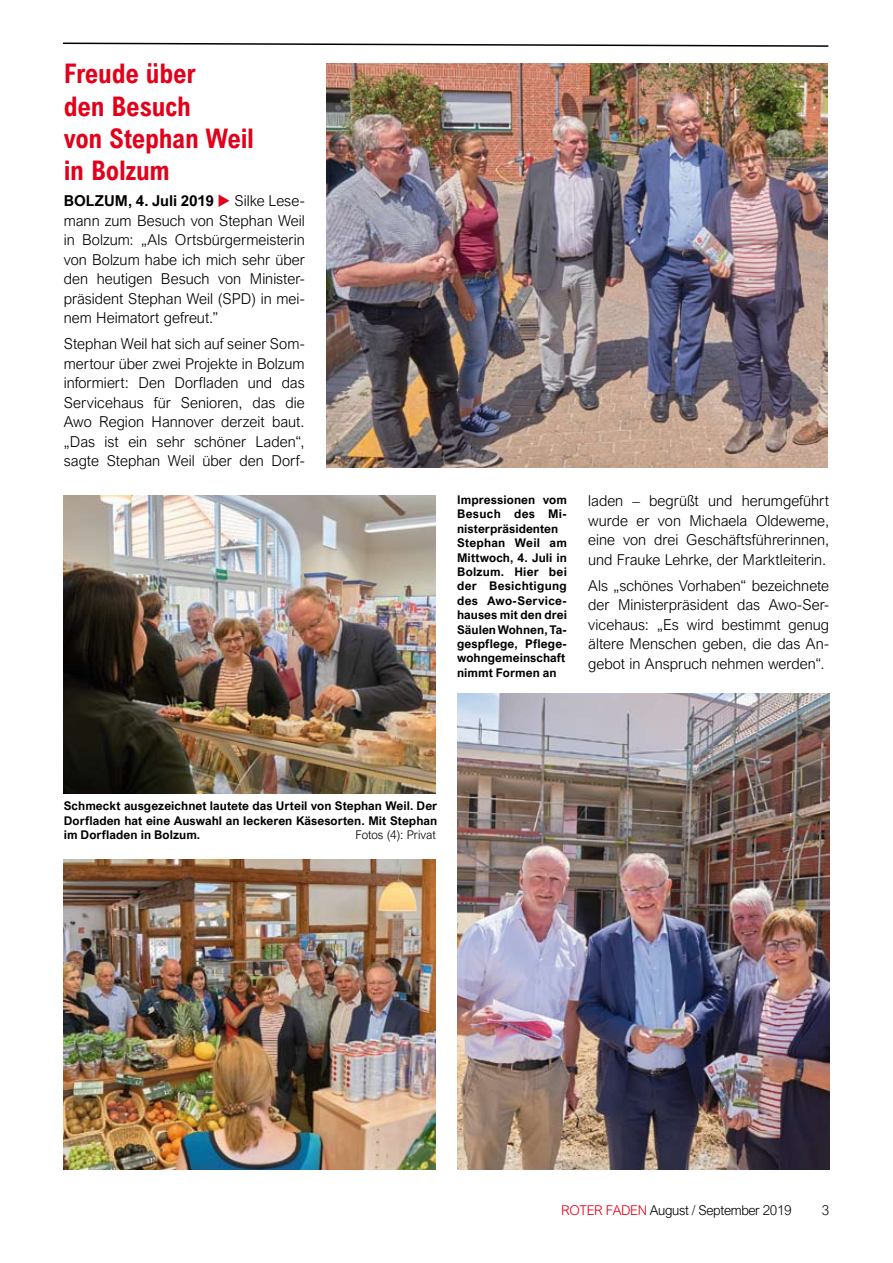
<style>
.page{position:relative;width:893px;height:1263px;background:#fff}
.page>*{position:absolute;margin:0;border:0;box-sizing:border-box;transform-origin:0 0}
.t1{font:700 27px/32.4px "Arial Nova Cond";letter-spacing:-.01em;color:#e2001a}
.t2{font:300 15px/19.5px "Arial Nova";letter-spacing:.005em;color:#000;text-align:justify}
.t3{font:300 13.5px "Arial Nova";letter-spacing:-.025em;color:#000}
.t4{font:700 12px/14.4px "Arial Nova";letter-spacing:.005em;color:#000}
.t5{font:300 12px "Arial Nova";letter-spacing:-.01em;color:#000}
.s1{font-weight:700}
.s2{color:#e2001a}
</style>
<div class="page">
<svg style="left:62px;top:42px;width:767px;height:5px"></svg>
<img style="left:326px;top:64px;width:502px;height:404px">
<img style="left:64px;top:495px;width:372px;height:298px">
<img style="left:64px;top:859px;width:372px;height:310px">
<img style="left:457px;top:693px;width:372px;height:476px">
<h1 class="t1" style="left:64px;top:57px;width:192px">Freude über<br>den Besuch<br>von Stephan Weil in Bolzum</h1>
<p class="t2" style="left:64px;top:191px;width:242px"><span class="s1">Bolzum , 4. Juli 2019</span> <span class="s2">◆</span> Silke Lese&shy;mann zum Besuch von Stephan Weil in Bolzum: „Als Ortsbürgermeisterin von Bolzum habe ich mich sehr über den heutigen Besuch von Minister&shy;präsident Stephan Weil (SPD) in mei&shy;nem Heimatort gefreut.”</p>
<p class="t2" style="left:64px;top:334px;width:242px">Stephan Weil hat sich auf seiner Som&shy;mertour über zwei Projekte in Bolzum informiert: Den Dorfladen und das Servicehaus für Senioren, das die Awo Region Hannover derzeit baut. „Das ist ein sehr schöner Laden“, sagte Stephan Weil über den Dorf-</p>
<p class="t4" style="left:457px;top:492px;width:111px">Impressionen vom<br>Besuch des Mi&shy;nisterpräsidenten<br>Stephan Weil am<br>Mittwoch, 4. Juli in<br>Bolzum. Hier bei der Besichtigung des Awo-Service&shy;hauses mit den drei<br>Säulen Wohnen, Ta&shy;gespflege, Pflege&shy;wohngemeinschaft nimmt Formen an</p>
<p class="t2" style="left:588px;top:491px;width:242px">laden – begrüßt und herumgeführt wurde er von Michaela Oldeweme, eine von drei Geschäftsführerinnen, und Frauke Lehrke, der Marktleiterin.</p>
<p class="t2" style="left:588px;top:575px;width:242px">Als „schönes Vorhaben“ bezeichnete der Ministerpräsident das Awo-Ser&shy;vicehaus: „Es wird bestimmt genug ältere Menschen geben, die das An&shy;gebot in Anspruch nehmen werden“.</p>
<p class="t4" style="left:64px;top:799px;width:375px;text-align:justify">Schmeckt ausgezeichnet lautete das Urteil von Stephan Weil. Der Dorfladen hat eine Auswahl an leckeren Käsesorten. Mit Stephan im Dorfladen in Bolzum.</p>
<p class="t5" style="left:355px;top:828px;width:82px">Fotos (4): Privat</p>
<p class="t3" style="left:561px;top:1203px;width:232px"><span class="s2">ROTER FADEN</span> August / September 2019</p>
<p class="t3" style="left:822px;top:1203px;width:9px">3</p>
</div>
